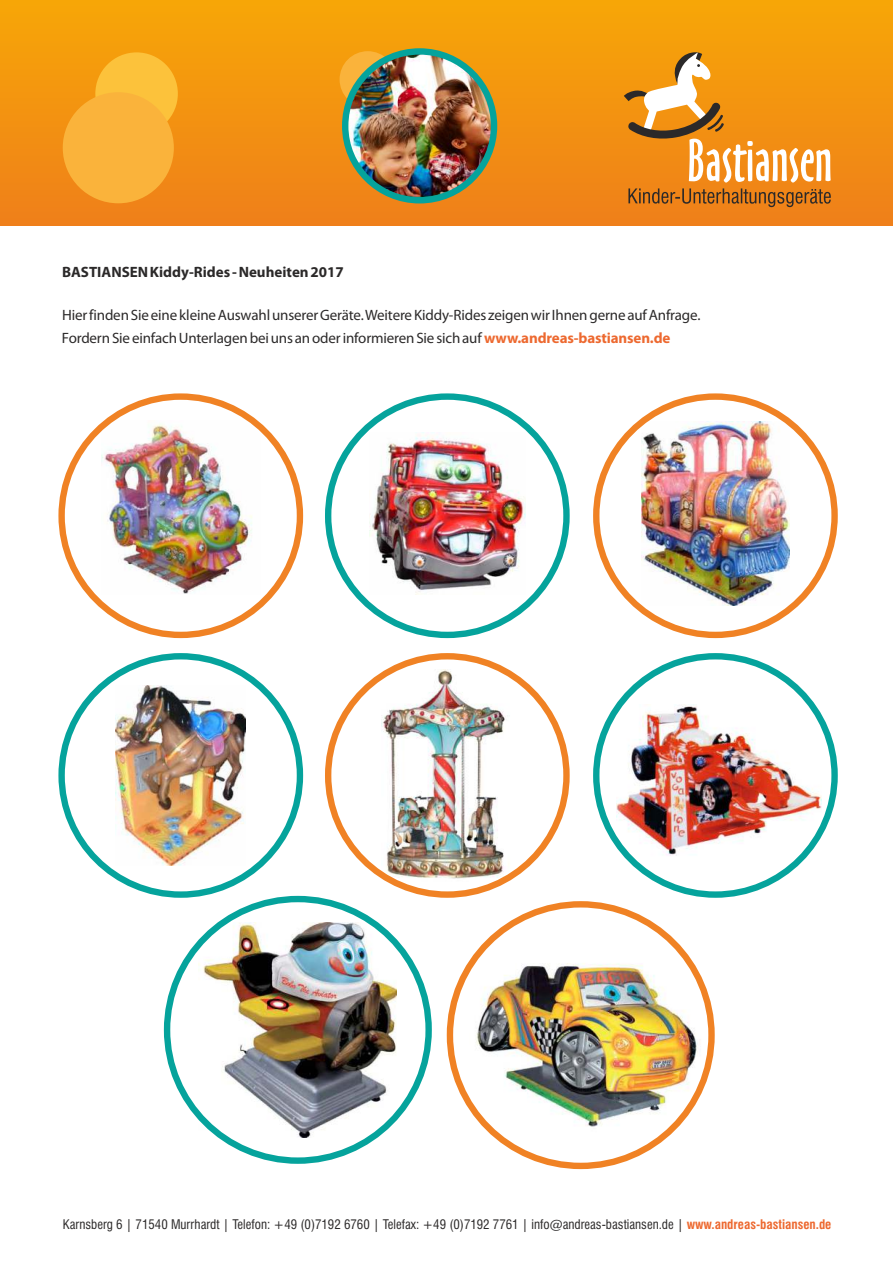
<style>
.page{position:relative;width:893px;height:1263px;background:#fff}
.page>*{position:absolute;margin:0;border:0;box-sizing:border-box;transform-origin:0 0}
.t1{font:15px/22.4px "Myriad Pro";letter-spacing:-.01em;color:#2b2929}
.t2{font:700 15px "Myriad Pro";color:#2b2929}
.t3{font:condensed 12.9px "Swiss 721 BT";color:#2b2929}
.s1{font-weight:700;color:#ed6930}
</style>
<div class="page">
<div style="left:0;top:0;width:893px;height:225px;background:linear-gradient(to bottom,#f7a607,#ec801b)"></div>
<div style="left:95px;top:52px;width:83px;height:83px;background:#fcc23b;border-radius:50%"></div>
<div style="left:63px;top:92px;width:111px;height:111px;background:#fab33b;border-radius:50%"></div>
<svg style="left:624px;top:52px;width:207px;height:155px"></svg>
<img style="left:199px;top:922px;width:198px;height:215px">
<img style="left:469px;top:940px;width:239px;height:194px">
<img style="left:381px;top:669px;width:132px;height:212px">
<img style="left:101px;top:420px;width:159px;height:174px">
<img style="left:116px;top:685px;width:130px;height:181px">
<img style="left:369px;top:436px;width:157px;height:158px">
<img style="left:617px;top:704px;width:204px;height:152px">
<img style="left:641px;top:421px;width:149px;height:184px">
<div style="left:325px;top:393px;width:245px;height:245px;border:6px solid #05a39c;border-radius:50%"></div>
<div style="left:58px;top:653px;width:245px;height:245px;border:6px solid #05a39c;border-radius:50%"></div>
<div style="left:593px;top:653px;width:245px;height:245px;border:6px solid #05a39c;border-radius:50%"></div>
<div style="left:593px;top:393px;width:245px;height:245px;border:6px solid #f08224;border-radius:50%"></div>
<div style="left:325px;top:653px;width:245px;height:245px;border:6px solid #f08224;border-radius:50%"></div>
<div style="left:58px;top:393px;width:245px;height:245px;border:6px solid #f08224;border-radius:50%"></div>
<div style="left:447px;top:901px;width:268px;height:268px;border:6px solid #f08224;border-radius:50%"></div>
<div style="left:164px;top:896px;width:268px;height:268px;border:6px solid #05a39c;border-radius:50%"></div>
<svg style="left:340px;top:51px;width:56px;height:57px"></svg>
<img style="left:345px;top:51px;width:149px;height:149px;border-radius:50%">
<div style="left:342px;top:48px;width:155px;height:155px;border:6px solid #05a39c;border-radius:50%"></div>
<p class="t2" style="left:62px;top:266px;width:283px">BASTIANSEN Kiddy-Rides - Neuheiten 2017</p>
<p class="t1" style="left:62px;top:305px;width:640px">Hier finden Sie eine kleine Auswahl unserer Geräte. Weitere Kiddy-Rides zeigen wir Ihnen gerne auf Anfrage.<br>Fordern Sie einfach Unterlagen bei uns an oder informieren Sie sich auf <span class="s1">www.andreas-bastiansen.de</span></p>
<p class="t3" style="left:63px;top:1219px;width:770px">Karnsberg 6 | 71540 Murrhardt | Telefon: +49 (0)7192 6760 | Telefax: +49 (0)7192 7761 | info@andreas-bastiansen.de | <span class="s1">www.andreas-bastiansen.de</span></p>
</div>
